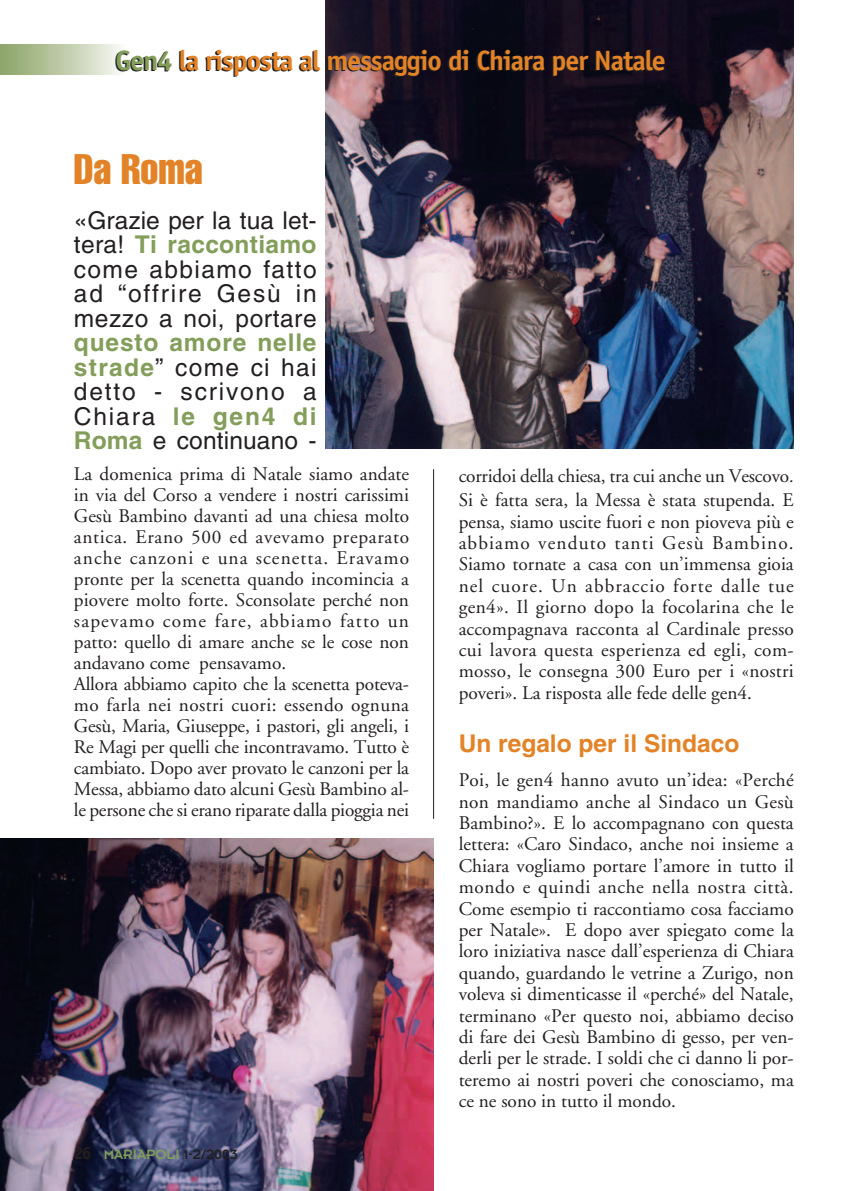
<style>
.page{position:relative;width:844px;height:1191px;background:#fff}
.page>*{position:absolute;margin:0;border:0;box-sizing:border-box;transform-origin:0 0}
.t1{font:extra-condensed 42px "Helvetica";color:#e38327}
.t2{font:700 28px "Officina Sans";letter-spacing:-.04em;color:#e38327}
.t3{font:24.5px/24.5px "Helvetica";letter-spacing:.055em;color:#231f20;text-align:justify}
.t4{font:700 24.5px "Helvetica";color:#e38327}
.t5{font:19.25px/21.3px "Adobe Garamond";color:#231f20}
.t6{font:14.88px "Insignia";color:#839e5a}
.s1{color:#839e5a}
.s2{font-weight:700;color:#839e5a}
.s3{font-style:italic}
.s4{font-family:"Officina Sans";font-weight:700;font-size:17.5px;color:#231f20}
.s5{color:#231f20}
</style>
<div class="page">
<hr style="left:433px;top:469px;width:1px;height:350px;background:#231f20">
<img style="left:0;top:838px;width:433px;height:353px">
<img style="left:325px;top:0;width:468px;height:449px">
<svg style="left:0;top:45px;width:120px;height:29px"></svg>
<h2 class="t2" style="left:115px;top:50px;width:551px"><span class="s1">Gen4</span> la risposta al messaggio di Chiara per Natale</h2>
<h1 class="t1" style="left:74px;top:154px;width:130px">Da Roma</h1>
<p class="t3" style="left:74px;top:211px;width:244px">«Grazie per la tua let&shy;tera! <span class="s2">Ti raccontiamo </span>come abbiamo fatto ad “offrire Gesù in mezzo a noi, portare</p>
<p class="t3" style="left:74px;top:333px;width:244px"><span class="s2">questo amore nelle strade</span>” come ci hai detto - scrivono a Chiara <span class="s2">le gen4 di Roma</span> e continuano -</p>
<p class="t5" style="left:74px;top:465px;width:336px">La domenica prima di Natale siamo andate in via del Corso a vendere i nostri carissimi Gesù Bambino davanti ad una chiesa molto antica. Erano 500 ed avevamo preparato anche canzoni e una scenetta. Eravamo pronte per la scenetta quando incomincia a piovere molto forte. Sconsolate perché non sapevamo come fare, abbiamo fatto un patto: quello di amare anche se le cose non andavano come pensavamo.<br>Allora abbiamo capito che la scenetta poteva&shy;mo farla nei nostri cuori: essendo ognuna Gesù, Maria, Giuseppe, i pastori, gli angeli, i Re Magi per quelli che incontravamo. Tutto è cambiato. Dopo aver provato le canzoni per la Messa, abbiamo dato alcuni Gesù Bambino al&shy;le persone che si erano riparate dalla pioggia nei</p>
<p class="t5" style="left:458px;top:466px;width:336px;line-height:23.8px">corridoi della chiesa, tra cui anche un Vescovo<span class="s3">.<br></span>Si è fatta sera, la Messa è stata stupenda. E</p>
<p class="t5" style="left:458px;top:513px;width:336px;text-align:justify">pensa, siamo uscite fuori e non pioveva più e abbiamo venduto tanti Gesù Bambino.<br>Siamo tornate a casa con un’immensa gioia nel cuore. Un abbraccio forte dalle tue gen4». Il giorno dopo la focolarina che le accompagnava racconta al Cardinale presso cui lavora questa esperienza ed egli, com&shy;mosso, le consegna 300 Euro per i «nostri poveri». La risposta alle fede delle gen4.</p>
<p class="t4" style="left:458px;top:735px;width:282px">Un regalo per il Sindaco</p>
<p class="t5" style="left:458px;top:771px;width:336px;text-align:justify">Poi, le gen4 hanno avuto un’idea: «Perché non mandiamo anche al Sindaco un Gesù Bambino?». E lo accompagnano con questa lettera: «Caro Sindaco, anche noi insieme a Chiara vogliamo portare l’amore in tutto il mondo e quindi anche nella nostra città.<br>Come esempio ti raccontiamo cosa facciamo per Natale». E dopo aver spiegato come la loro iniziativa nasce dall’esperienza di Chiara quando, guardando le vetrine a Zurigo, non voleva si dimenticasse il «perché» del Natale, terminano «Per questo noi, abbiamo deciso di fare dei Gesù Bambino di gesso, per ven&shy;derli per le strade. I soldi che ci danno li por&shy;teremo ai nostri poveri che conosciamo, ma ce ne sono in tutto il mondo.</p>
<p class="t6" style="left:74px;top:1148px;width:166px"><span class="s4">26</span> MARIAPOLI <span class="s5">1-2/2003</span></p>
</div>
